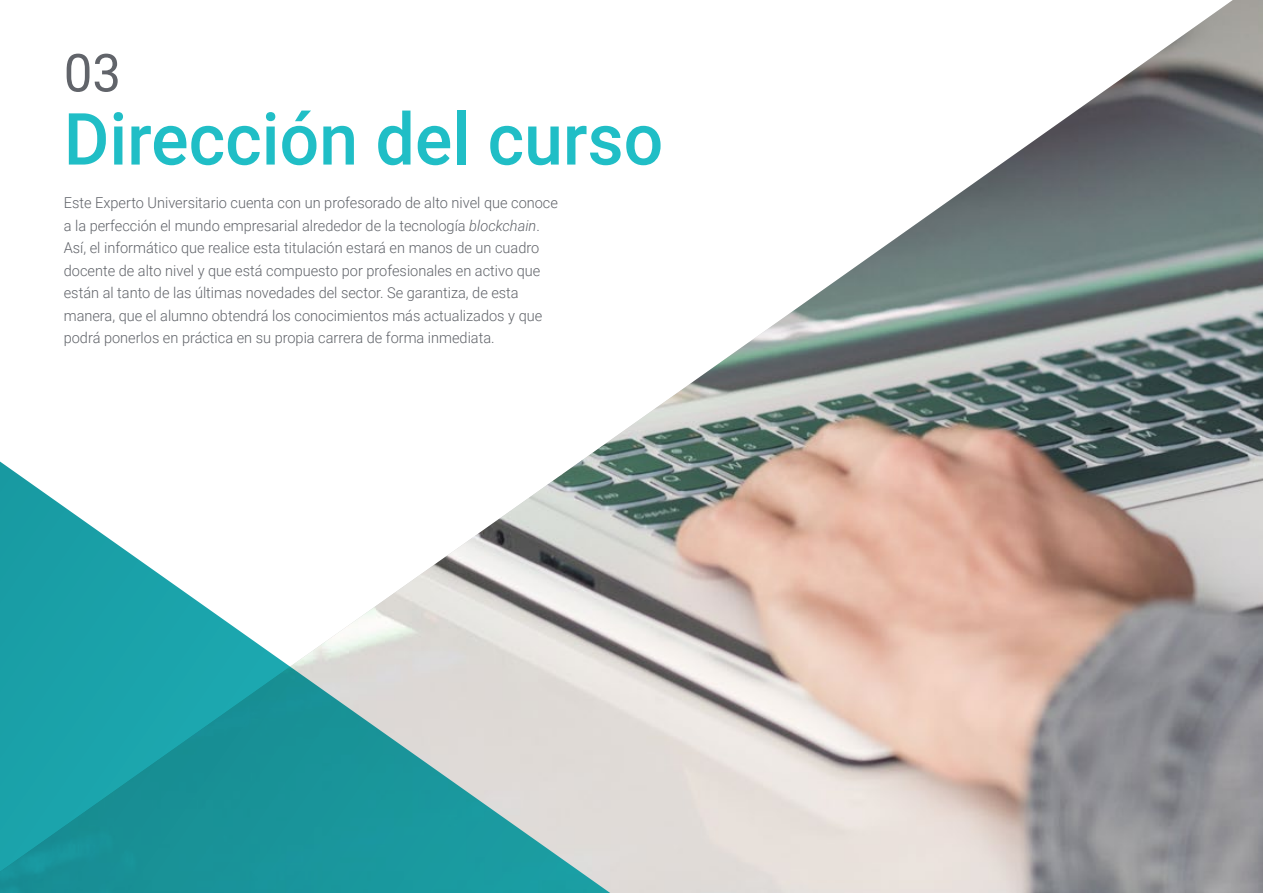
<style>
.page{position:relative;width:1263px;height:893px;background:#fff}
.page>*{position:absolute;margin:0;border:0;box-sizing:border-box;transform-origin:0 0}
.t1{font:500 72px "Roboto";color:#20bec6}
.t2{font:52.5px "Roboto";color:#61646a}
.t3{font:300 15px/22.5px "Roboto";color:#61646a}
.s1{font-style:italic}
</style>
<div class="page">
<img style="left:602px;top:0;width:661px;height:893px">
<svg style="left:0;top:446px;width:640px;height:447px"></svg>
<h2 class="t2" style="left:64px;top:36px;width:59px">03</h2>
<h1 class="t1" style="left:64px;top:89px;width:601px">Dirección del curso</h1>
<p class="t3" style="left:64px;top:191px;width:496px">Este Experto Universitario cuenta con un profesorado de alto nivel que conoce a la perfección el mundo empresarial alrededor de la tecnología <span class="s1">blockchain</span>.<br>Así, el informático que realice esta titulación estará en manos de un cuadro docente de alto nivel y que está compuesto por profesionales en activo que están al tanto de las últimas novedades del sector. Se garantiza, de esta manera, que el alumno obtendrá los conocimientos más actualizados y que podrá ponerlos en práctica en su propia carrera de forma inmediata.</p>
</div>
